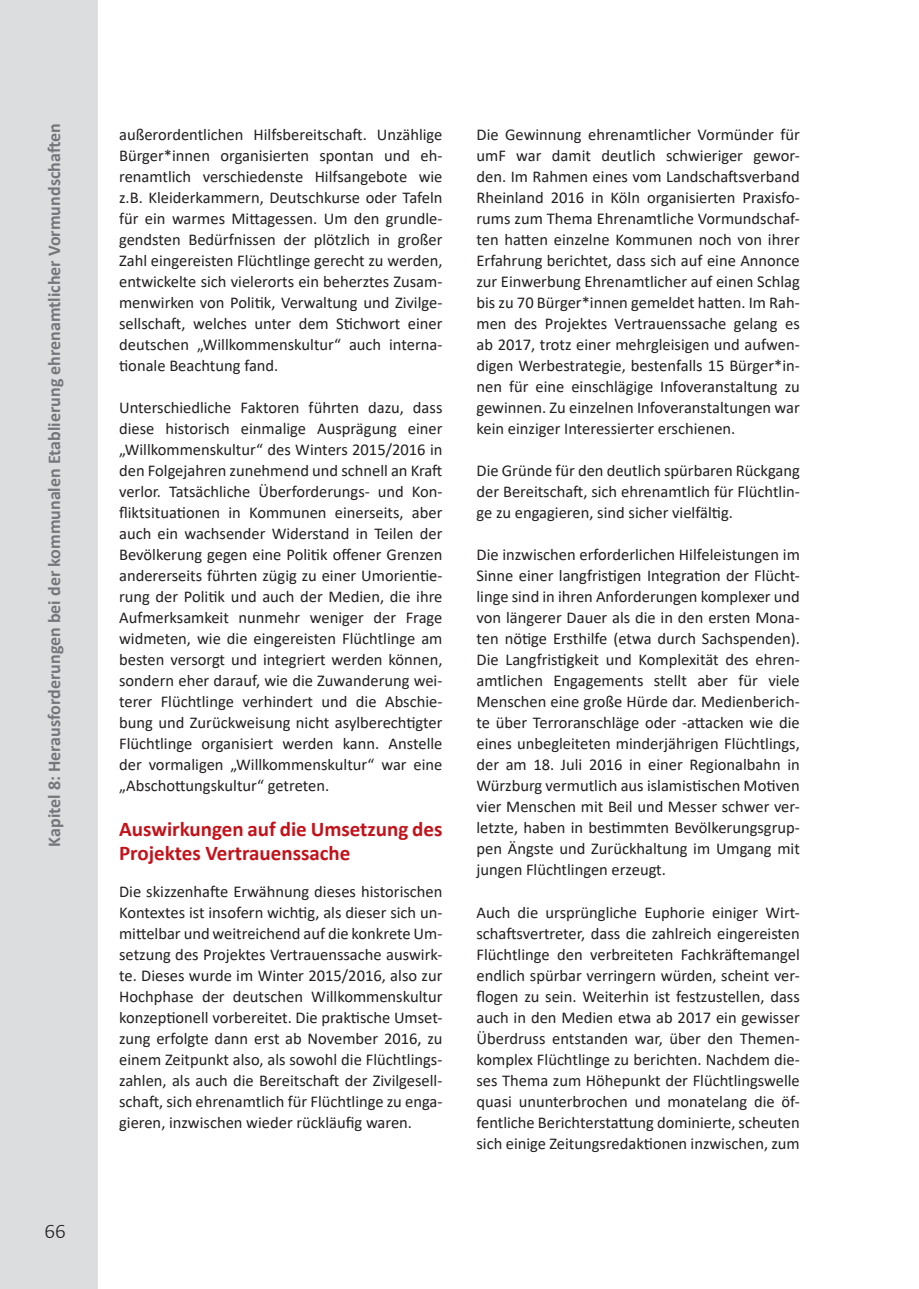
<style>
.page{position:relative;width:919px;height:1289px;background:#fff}
.page>*{position:absolute;margin:0;border:0;box-sizing:border-box;transform-origin:0 0}
.Überschrift_2{font:700 21px/24px "Calibri";color:#c4121a}
.t1{font:300 21px "Calibri";color:#231f20}
.t2{font:700 18px "Calibri";color:#757679}
.Fließtext{font:16.5px/21px "Calibri";color:#231f20;text-align:justify}
.Überschrift_2-2{font:16.5px/21px "Calibri";color:#231f20;text-align:justify}
</style>
<div class="page">
<div style="left:0;top:0;width:98px;height:1288px;background:#dcdddf"></div>
<p class="t2" style="left:42px;top:846px;width:724px;rotate:-90deg">Kapitel 8: Herausforderungen bei der kommunalen Etablierung ehrenamtlicher Vormundschaften</p>
<p class="Fließtext" style="left:119px;top:124px;width:325px">außerordentlichen Hilfsbereitschaft. Unzählige Bürger*innen organisierten spontan und eh&shy;renamtlich verschiedenste Hilfsangebote wie z.B. Kleiderkammern, Deutschkurse oder Tafeln für ein warmes Mittagessen. Um den grundle&shy;gendsten Bedürfnissen der plötzlich in großer Zahl eingereisten Flüchtlinge gerecht zu werden, entwickelte sich vielerorts ein beherztes Zusam&shy;menwirken von Politik, Verwaltung und Zivilge&shy;sellschaft, welches unter dem Stichwort einer deutschen „Willkommenskultur“ auch interna&shy;tionale Beachtung fand.</p>
<p class="Fließtext" style="left:119px;top:397px;width:325px">Unterschiedliche Faktoren führten dazu, dass diese historisch einmalige Ausprägung einer „Willkommenskultur“ des Winters 2015/2016 in den Folgejahren zunehmend und schnell an Kraft verlor. Tatsächliche Überforderungs- und Kon&shy;fliktsituationen in Kommunen einerseits, aber auch ein wachsender Widerstand in Teilen der Bevölkerung gegen eine Politik offener Grenzen andererseits führten zügig zu einer Umorientie&shy;rung der Politik und auch der Medien, die ihre Aufmerksamkeit nunmehr weniger der Frage widmeten, wie die eingereisten Flüchtlinge am besten versorgt und integriert werden können, sondern eher darauf, wie die Zuwanderung wei&shy;terer Flüchtlinge verhindert und die Abschie&shy;bung und Zurückweisung nicht asylberechtigter Flüchtlinge organisiert werden kann. Anstelle der vormaligen „Willkommenskultur“ war eine „Abschottungskultur“ getreten.</p>
<p class="Überschrift_2" style="left:119px;top:817px;width:325px">Auswirkungen auf die Umsetzung des<br>Projektes Vertrauenssache</p>
<p class="Überschrift_2-2" style="left:119px;top:880px;width:325px">Die skizzenhafte Erwähnung dieses historischen Kontextes ist insofern wichtig, als dieser sich un&shy;mittelbar und weitreichend auf die konkrete Um&shy;setzung des Projektes Vertrauenssache auswirk&shy;te. Dieses wurde im Winter 2015/2016, also zur Hochphase der deutschen Willkommenskultur konzeptionell vorbereitet. Die praktische Umset&shy;zung erfolgte dann erst ab November 2016, zu einem Zeitpunkt also, als sowohl die Flüchtlings&shy;zahlen, als auch die Bereitschaft der Zivilgesell&shy;schaft, sich ehrenamtlich für Flüchtlinge zu enga&shy;gieren, inzwischen wieder rückläufig waren.</p>
<p class="t1" style="left:45px;top:1217px;width:23px">66</p>
<p class="Fließtext" style="left:476px;top:124px;width:325px">Die Gewinnung ehrenamtlicher Vormünder für umF war damit deutlich schwieriger gewor&shy;den. Im Rahmen eines vom Landschaftsverband Rheinland 2016 in Köln organisierten Praxisfo&shy;rums zum Thema Ehrenamtliche Vormundschaf&shy;ten hatten einzelne Kommunen noch von ihrer Erfahrung berichtet, dass sich auf eine Annonce zur Einwerbung Ehrenamtlicher auf einen Schlag bis zu 70 Bürger*innen gemeldet hatten. Im Rah&shy;men des Projektes Vertrauenssache gelang es ab 2017, trotz einer mehrgleisigen und aufwen&shy;digen Werbestrategie, bestenfalls 15 Bürger*in&shy;nen für eine einschlägige Infoveranstaltung zu gewinnen. Zu einzelnen Infoveranstaltungen war kein einziger Interessierter erschienen.</p>
<p class="Fließtext" style="left:476px;top:460px;width:325px">Die Gründe für den deutlich spürbaren Rückgang der Bereitschaft, sich ehrenamtlich für Flüchtlin&shy;ge zu engagieren, sind sicher vielfältig.</p>
<p class="Fließtext" style="left:476px;top:544px;width:325px">Die inzwischen erforderlichen Hilfeleistungen im Sinne einer langfristigen Integration der Flücht&shy;linge sind in ihren Anforderungen komplexer und von längerer Dauer als die in den ersten Mona&shy;ten nötige Ersthilfe (etwa durch Sachspenden).<br>Die Langfristigkeit und Komplexität des ehren&shy;amtlichen Engagements stellt aber für viele Menschen eine große Hürde dar. Medienberich&shy;te über Terroranschläge oder -attacken wie die eines unbegleiteten minderjährigen Flüchtlings, der am 18. Juli 2016 in einer Regionalbahn in Würzburg vermutlich aus islamistischen Motiven vier Menschen mit Beil und Messer schwer ver&shy;letzte, haben in bestimmten Bevölkerungsgrup&shy;pen Ängste und Zurückhaltung im Umgang mit jungen Flüchtlingen erzeugt.</p>
<p class="Fließtext" style="left:476px;top:901px;width:325px">Auch die ursprüngliche Euphorie einiger Wirt&shy;schaftsvertreter, dass die zahlreich eingereisten Flüchtlinge den verbreiteten Fachkräftemangel endlich spürbar verringern würden, scheint ver&shy;flogen zu sein. Weiterhin ist festzustellen, dass auch in den Medien etwa ab 2017 ein gewisser Überdruss entstanden war, über den Themen&shy;komplex Flüchtlinge zu berichten. Nachdem die&shy;ses Thema zum Höhepunkt der Flüchtlingswelle quasi ununterbrochen und monatelang die öf&shy;fentliche Berichterstattung dominierte, scheuten sich einige Zeitungsredaktionen inzwischen, zum</p>
</div>
